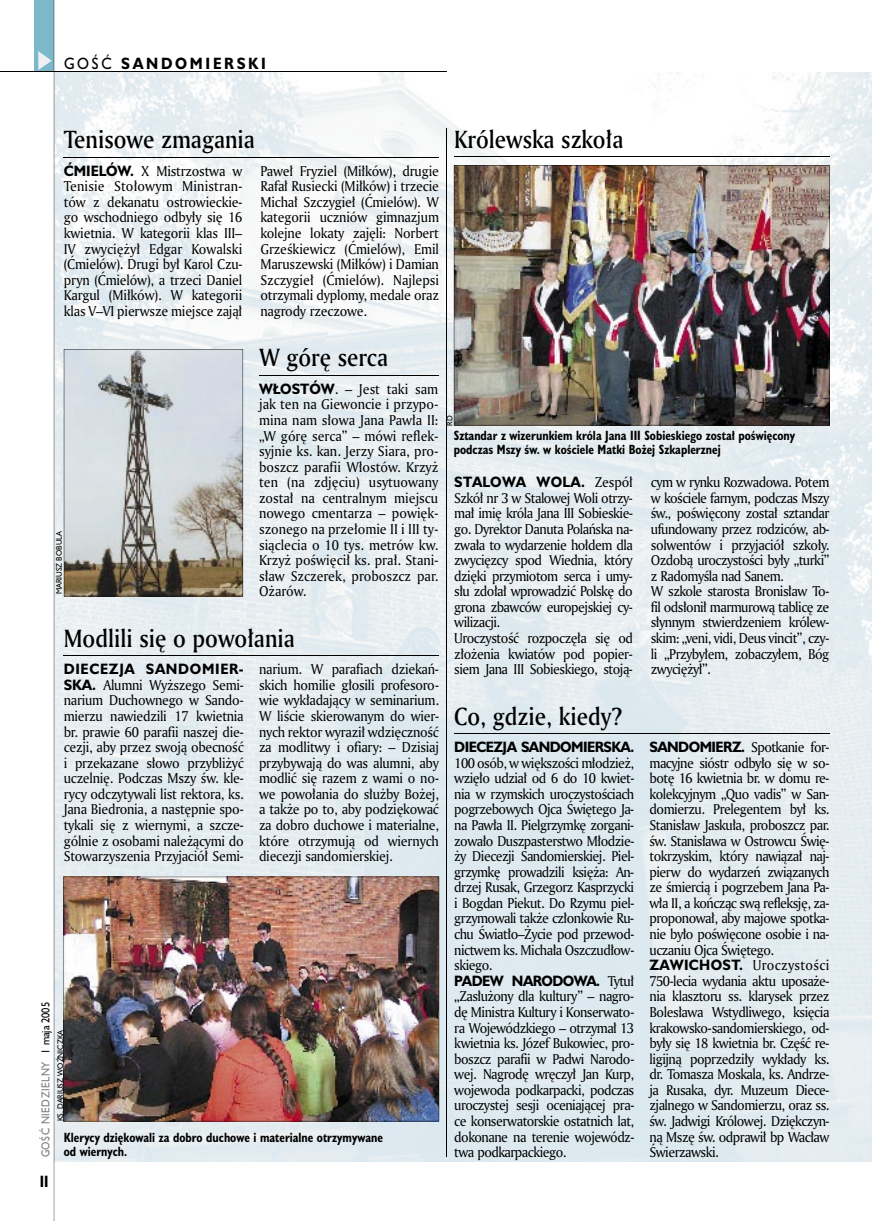
<style>
.page{position:relative;width:872px;height:1221px;background:#fff}
.page>*{position:absolute;margin:0;border:0;box-sizing:border-box;transform-origin:0 0}
.t1{font:24px "Amerigo Md PL";color:#000;scale:.9 1}
.t2{font:700 15px "Humanst 521 PL";letter-spacing:.2em;color:#000;scale:.9 1}
.t3{font:700 15px "Humanst 521 Cn PL";color:#000;scale:.94 1}
.t4{font:13.8px/15.6px "Amerigo PL";letter-spacing:-.04em;color:#000;text-align:justify;scale:.94 1}
.t5{font:700 13.8px "Humanst 521 PL";letter-spacing:-.04em;color:#000;scale:.94 1}
.t6{font:700 13.8px "Humanst 521 PL";letter-spacing:.055em;color:#000;scale:.94 1}
.t7{font:700 13.8px "Humanst 521 PL";letter-spacing:.03em;color:#000;scale:.94 1}
.t8{font:700 12.3px/14.4px "Humanst 521 Cn PL";color:#000;scale:.94 1}
.t9{font:10.5px "Humanst 521 PL";letter-spacing:.05em;color:#7b7c7c;scale:.9 1}
.t10{font:7.5px "Humanst 521 PL";color:#000;scale:.94 1}
.s1{font-weight:400}
.s2{font-family:"Humanst 521 PL";font-weight:700}
.s3{font-family:"Amerigo PL";font-weight:400}
.s4{color:#000}
</style>
<div class="page">
<img style="left:55px;top:72px;width:817px;height:1089px">
<div style="left:35px;top:0;width:19px;height:72px;background:#7ab8ca"></div>
<svg style="left:38px;top:51px;width:14px;height:19px"></svg>
<hr style="left:54px;top:0;width:1px;height:1220px;background:#000">
<hr style="left:0;top:72px;width:447px;height:1px;background:#000">
<hr style="left:446px;top:129px;width:1px;height:1027px;background:#000">
<hr style="left:454px;top:733px;width:375px;height:1px;background:#000">
<hr style="left:64px;top:655px;width:375px;height:1px;background:#000">
<img style="left:64px;top:876px;width:375px;height:245px">
<hr style="left:454px;top:156px;width:375px;height:1px;background:#000">
<img style="left:454px;top:165px;width:375px;height:260px">
<hr style="left:64px;top:157px;width:375px;height:1px;background:#000">
<svg style="left:64px;top:349px;width:179px;height:247px;background:#b5b6b4"></svg>
<hr style="left:259px;top:375px;width:179px;height:1px;background:#000">
<p class="t2" style="left:64px;top:53px;width:226px"><span class="s1">GOŚĆ</span> SANDOMIERSKI</p>
<h1 class="t1" style="left:64px;top:123px;width:214px">Tenisowe zmagania</h1>
<p class="t4" style="left:64px;top:162px;width:192px"><span class="s2">ĆMIELÓW.</span> X Mistrzostwa w Tenisie Stołowym Ministran&shy;tów z dekanatu ostrowieckie&shy;go wschodniego odbyły się 16 kwietnia. W kategorii klas III– IV zwyciężył Edgar Kowalski (Ćmielów). Drugi był Karol Czu&shy;pryn (Ćmielów), a trzeci Daniel Kargul (Miłków). W kategorii klas V–VI pierwsze miejsce zajął</p>
<p class="t4" style="left:260px;top:162px;width:192px">Paweł Fryziel (Miłków), drugie Rafał Rusiecki (Miłków) i trzecie Michał Szczygieł (Ćmielów). W kategorii uczniów gimnazjum kolejne lokaty zajęli: Norbert Grześkiewicz (Ćmielów), Emil Maruszewski (Miłków) i Damian Szczygieł (Ćmielów). Najlepsi otrzymali dyplomy, medale oraz nagrody rzeczowe.</p>
<h1 class="t1" style="left:454px;top:123px;width:189px">Królewska szkoła</h1>
<h1 class="t1" style="left:259px;top:341px;width:145px">W górę serca</h1>
<p class="t4" style="left:259px;top:380px;width:192px"><span class="s2">WŁOSTÓW</span>. – Jest taki sam jak ten na Giewoncie i przypo&shy;mina nam słowa Jana Pawła II: „W górę serca” – mówi reflek&shy;syjnie ks. kan. Jerzy Siara, pro&shy;boszcz parafii Włostów. Krzyż ten (na zdjęciu) usytuowany został na centralnym miejscu nowego cmentarza – powięk&shy;szonego na przełomie II i III ty&shy;siąclecia o 10 tys. metrów kw.<br>Krzyż poświęcił ks. prał. Stani&shy;sław Szczerek, proboszcz par.<br>Ożarów.</p>
<p class="t10" style="left:444px;top:426px;width:12px;rotate:-90deg">RD</p>
<p class="t8" style="left:454px;top:427px;width:365px">Sztandar z wizerunkiem króla Jana III Sobieskiego został poświęcony podczas Mszy św. w kościele Matki Bożej Szkaplerznej</p>
<p class="t4" style="left:651px;top:474px;width:191px;text-align:left">cym w rynku Rozwadowa. Potem w kościele farnym, podczas Mszy św., poświęcony został sztandar ufundowany przez rodziców, ab&shy;solwentów i przyjaciół szkoły.<br>Ozdobą uroczystości były „turki” z Radomyśla nad Sanem.<br>W szkole starosta Bronisław To&shy;fil odsłonił marmurową tablicę ze słynnym stwierdzeniem królew&shy;skim: „veni, vidi, Deus vincit”, czy&shy;li „Przybyłem, zobaczyłem, Bóg zwyciężył”.</p>
<p class="t7" style="left:454px;top:472px;width:191px">STALOWA WOLA. <span class="s3">Zespół</span></p>
<p class="t4" style="left:454px;top:489px;width:192px;text-align:left">Szkół nr 3 w Stalowej Woli otrzy&shy;mał imię króla Jana III Sobieskie&shy;go. Dyrektor Danuta Polańska na&shy;zwała to wydarzenie hołdem dla zwycięzcy spod Wiednia, który dzięki przymiotom serca i umy&shy;słu zdołał wprowadzić Polskę do grona zbawców europejskiej cy&shy;wilizacji.<br>Uroczystość rozpoczęła się od złożenia kwiatów pod popier&shy;siem Jana III Sobieskiego, stoją-</p>
<p class="t10" style="left:54px;top:594px;width:69px;rotate:-90deg">MARIUSZ BOBULA</p>
<h1 class="t1" style="left:64px;top:622px;width:258px">Modlili się o powołania</h1>
<p class="t6" style="left:64px;top:659px;width:193px">DIECEZJA SANDOMIER-</p>
<p class="t4" style="left:64px;top:676px;width:193px"><span class="s2">SKA.</span> Alumni Wyższego Semi&shy;narium Duchownego w Sando&shy;mierzu nawiedzili 17 kwietnia br. prawie 60 parafii naszej die&shy;cezji, aby przez swoją obecność i przekazane słowo przybliżyć uczelnię. Podczas Mszy św. kle&shy;rycy odczytywali list rektora, ks.<br>Jana Biedronia, a następnie spo&shy;tykali się z wiernymi, a szcze&shy;gólnie z osobami należącymi do Stowarzyszenia Przyjaciół Semi-</p>
<p class="t4" style="left:259px;top:661px;width:193px">narium. W parafiach dziekań&shy;skich homilie głosili profesoro&shy;wie wykładający w seminarium.<br>W liście skierowanym do wier&shy;nych rektor wyraził wdzięczność za modlitwy i ofiary: – Dzisiaj przybywają do was alumni, aby modlić się razem z wami o no&shy;we powołania do służby Bożej, a także po to, aby podziękować za dobro duchowe i materialne, które otrzymują od wiernych diecezji sandomierskiej.</p>
<h1 class="t1" style="left:454px;top:699px;width:188px">Co, gdzie, kiedy?</h1>
<p class="t5" style="left:454px;top:737px;width:193px">DIECEZJA SANDOMIERSKA.</p>
<p class="t4" style="left:454px;top:754px;width:193px">100 osób, w większości młodzież, wzięło udział od 6 do 10 kwiet&shy;nia w rzymskich uroczystościach pogrzebowych Ojca Świętego Ja&shy;na Pawła II. Pielgrzymkę zorgani&shy;zowało Duszpasterstwo Młodzie&shy;ży Diecezji Sandomierskiej. Piel&shy;grzymkę prowadzili księża: An&shy;drzej Rusak, Grzegorz Kasprzycki i Bogdan Piekut. Do Rzymu piel&shy;grzymowali także członkowie Ru&shy;chu Światło–Życie pod przewod&shy;nictwem ks. Michała Oszczudłow&shy;skiego.</p>
<p class="t5" style="left:454px;top:971px;width:193px">PADEW NARODOWA. <span class="s3">Tytuł</span></p>
<p class="t4" style="left:454px;top:988px;width:193px">„Zasłużony dla kultury” – nagro&shy;dę Ministra Kultury i Konserwato&shy;ra Wojewódzkiego – otrzymał 13 kwietnia ks. Józef Bukowiec, pro&shy;boszcz parafii w Padwi Narodo&shy;wej. Nagrodę wręczył Jan Kurp, wojewoda podkarpacki, podczas uroczystej sesji oceniającej pra&shy;ce konserwatorskie ostatnich lat, dokonane na terenie wojewódz&shy;twa podkarpackiego.</p>
<p class="t4" style="left:649px;top:739px;width:193px;text-align:left"><span class="s2">SANDOMIERZ.</span> Spotkanie for&shy;macyjne sióstr odbyło się w so&shy;botę 16 kwietnia br. w domu re&shy;kolekcyjnym „Quo vadis” w San&shy;domierzu. Prelegentem był ks.<br>Stanisław Jaskuła, proboszcz par. św. Stanisława w Ostrowcu Świę&shy;tokrzyskim, który nawiązał naj&shy;pierw do wydarzeń związanych ze śmiercią i pogrzebem Jana Pa&shy;wła II, a kończąc swą refleksję, za&shy;proponował, aby majowe spotka&shy;nie było poświęcone osobie i na&shy;uczaniu Ojca Świętego.<br><span class="s2">ZAWICHOST.</span> Uroczystości<br>750-lecia wydania aktu uposaże&shy;nia klasztoru ss. klarysek przez<br>Bolesława Wstydliwego, księcia krakowsko-sandomierskiego, od&shy;były się 18 kwietnia br. Część re&shy;ligijną poprzedziły wykłady ks. dr. Tomasza Moskala, ks. Andrze&shy;ja Rusaka, dyr. Muzeum Diece&shy;zjalnego w Sandomierzu, oraz ss. św. Jadwigi Królowej. Dziękczyn&shy;ną Mszę św. odprawił bp Wacław<br>Świerzawski.</p>
<p class="t9" style="left:38px;top:1157px;width:174px;rotate:-90deg">GOŚĆ NIEDZIELNY <span class="s4">1 maja 2005</span></p>
<p class="t3" style="left:40px;top:1170px;width:11px">II</p>
<p class="t10" style="left:55px;top:1120px;width:99px;rotate:-90deg">KS. DARIUSZ WOŹNICZKA</p>
<p class="t8" style="left:64px;top:1129px;width:341px">Klerycy dziękowali za dobro duchowe i materialne otrzymywane od wiernych.</p>
</div>
